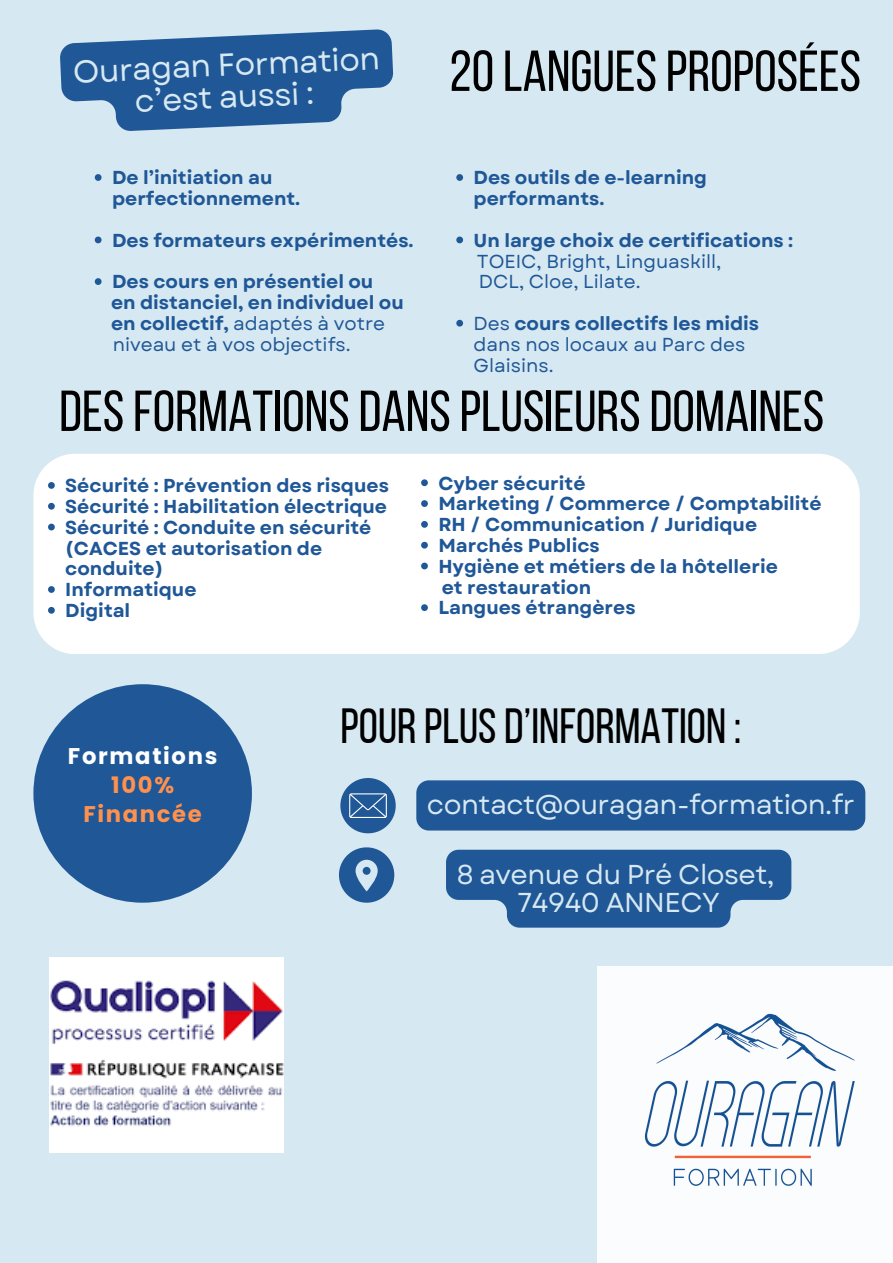
<style>
.page{position:relative;width:893px;height:1263px;background:#d6e8f1}
.page>*{position:absolute;margin:0;border:0;box-sizing:border-box;transform-origin:0 0}
.t1{font:57.6px "Bebas Neue";color:#000}
.t2{font:49.28px "Bebas Neue";color:#000}
.t3{font:31.58px "Garet";color:#d6e8f1}
.t4{font:27.3px "Garet";letter-spacing:-.02em;color:#d6e8f1}
.t5{font:700 22.73px/29.2px "Poppins";letter-spacing:.075em;color:#ff914d;text-align:center}
.t6{font:700 18.75px/20.9px "Garet";color:#1f5797}
.t7{font:18.75px/20.9px "Garet";color:#1f5797}
.s1{font-weight:700}
.s2{color:#fff}
</style>
<div class="page">
<svg style="left:340px;top:778px;width:55px;height:55px"></svg>
<div style="left:416px;top:780px;width:449px;height:50px;background:#1f5797;border-radius:13px"></div>
<img style="left:49px;top:957px;width:234px;height:196px">
<div style="left:33px;top:454px;width:827px;height:200px;background:#fff"></div>
<svg style="left:48px;top:482px;width:7px;height:7px"></svg>
<svg style="left:48px;top:503px;width:7px;height:7px"></svg>
<svg style="left:48px;top:524px;width:7px;height:6px"></svg>
<svg style="left:48px;top:586px;width:7px;height:7px"></svg>
<svg style="left:48px;top:607px;width:7px;height:7px"></svg>
<div style="left:33px;top:684px;width:219px;height:219px;background:#1f5797;border-radius:50%"></div>
<img style="left:597px;top:967px;width:296px;height:296px">
<svg style="left:339px;top:847px;width:55px;height:55px"></svg>
<svg style="left:60px;top:29px;width:334px;height:102px"></svg>
<svg style="left:95px;top:174px;width:7px;height:7px"></svg>
<svg style="left:95px;top:237px;width:7px;height:6px"></svg>
<svg style="left:95px;top:278px;width:7px;height:7px"></svg>
<svg style="left:456px;top:174px;width:7px;height:7px"></svg>
<svg style="left:456px;top:237px;width:7px;height:6px"></svg>
<svg style="left:456px;top:320px;width:7px;height:7px"></svg>
<svg style="left:421px;top:479px;width:7px;height:7px"></svg>
<svg style="left:421px;top:500px;width:7px;height:7px"></svg>
<svg style="left:421px;top:521px;width:7px;height:7px"></svg>
<svg style="left:421px;top:542px;width:7px;height:6px"></svg>
<svg style="left:421px;top:563px;width:7px;height:6px"></svg>
<svg style="left:421px;top:604px;width:7px;height:7px"></svg>
<svg style="left:446px;top:850px;width:345px;height:78px;background:#376aa3"></svg>
<p class="t3" style="left:72px;top:50px;width:309px;rotate:-3deg">Ouragan Formation</p>
<p class="t3" style="left:133px;top:79px;width:181px;rotate:-3deg">c’est aussi :</p>
<p class="t6" style="left:112px;top:167px;width:190px">De l’initiation au perfectionnement.</p>
<p class="t6" style="left:112px;top:230px;width:303px">Des formateurs expérimentés.</p>
<p class="t6" style="left:112px;top:271px;width:263px">Des cours en présentiel ou</p>
<p class="t6" style="left:111px;top:292px;width:294px">en distanciel, en individuel ou</p>
<p class="t7" style="left:111px;top:313px;width:276px"><span class="s1">en collectif,</span> adaptés à votre</p>
<p class="t7" style="left:113px;top:334px;width:239px">niveau et à vos objectifs.</p>
<p class="t1" style="left:449px;top:48px;width:413px">20LANGUESPROPOSÉES</p>
<p class="t6" style="left:473px;top:167px;width:235px">Des outils de e-learning performants.</p>
<p class="t6" style="left:473px;top:230px;width:321px">Un large choix de certifications :</p>
<p class="t7" style="left:477px;top:251px;width:246px">TOEIC, Bright, Linguaskill,</p>
<p class="t7" style="left:479px;top:271px;width:163px">DCL, Cloe, Lilate.</p>
<p class="t7" style="left:473px;top:313px;width:287px">Des <span class="s1">cours collectifs les midis </span>dans nos locaux au Parc des<br>Glaisins.</p>
<p class="t1" style="left:59px;top:388px;width:766px">DESFORMATIONSDANSPLUSIEURSDOMAINES</p>
<p class="t6" style="left:65px;top:475px;width:325px">Sécurité : Prévention des risques</p>
<p class="t6" style="left:65px;top:496px;width:323px">Sécurité : Habilitation électrique</p>
<p class="t6" style="left:65px;top:517px;width:307px">Sécurité : Conduite en sécurité (CACES et autorisation de conduite)</p>
<p class="t6" style="left:65px;top:579px;width:133px">Informatique</p>
<p class="t6" style="left:65px;top:600px;width:67px">Digital</p>
<p class="t6" style="left:438px;top:473px;width:149px">Cyber sécurité</p>
<p class="t6" style="left:438px;top:493px;width:385px">Marketing / Commerce / Comptabilité</p>
<p class="t6" style="left:438px;top:514px;width:320px">RH / Communication / Juridique</p>
<p class="t6" style="left:438px;top:535px;width:163px">Marchés Publics</p>
<p class="t6" style="left:438px;top:556px;width:341px">Hygiène et métiers de la hôtellerie</p>
<p class="t6" style="left:438px;top:597px;width:199px">Langues étrangères</p>
<p class="t6" style="left:442px;top:577px;width:151px">et restauration</p>
<p class="t5" style="left:68px;top:741px;width:151px"><span class="s2">Formations<br></span>100%<br>Financée</p>
<p class="t2" style="left:340px;top:706px;width:402px">POURPLUSD’INFORMATION :</p>
<p class="t4" style="left:427px;top:785px;width:429px">contact@ouragan-formation.fr</p>
<p class="t4" style="left:457px;top:854px;width:319px">8 avenue du Pré Closet,</p>
<p class="t4" style="left:517px;top:882px;width:204px">74940 ANNECY</p>
</div>
